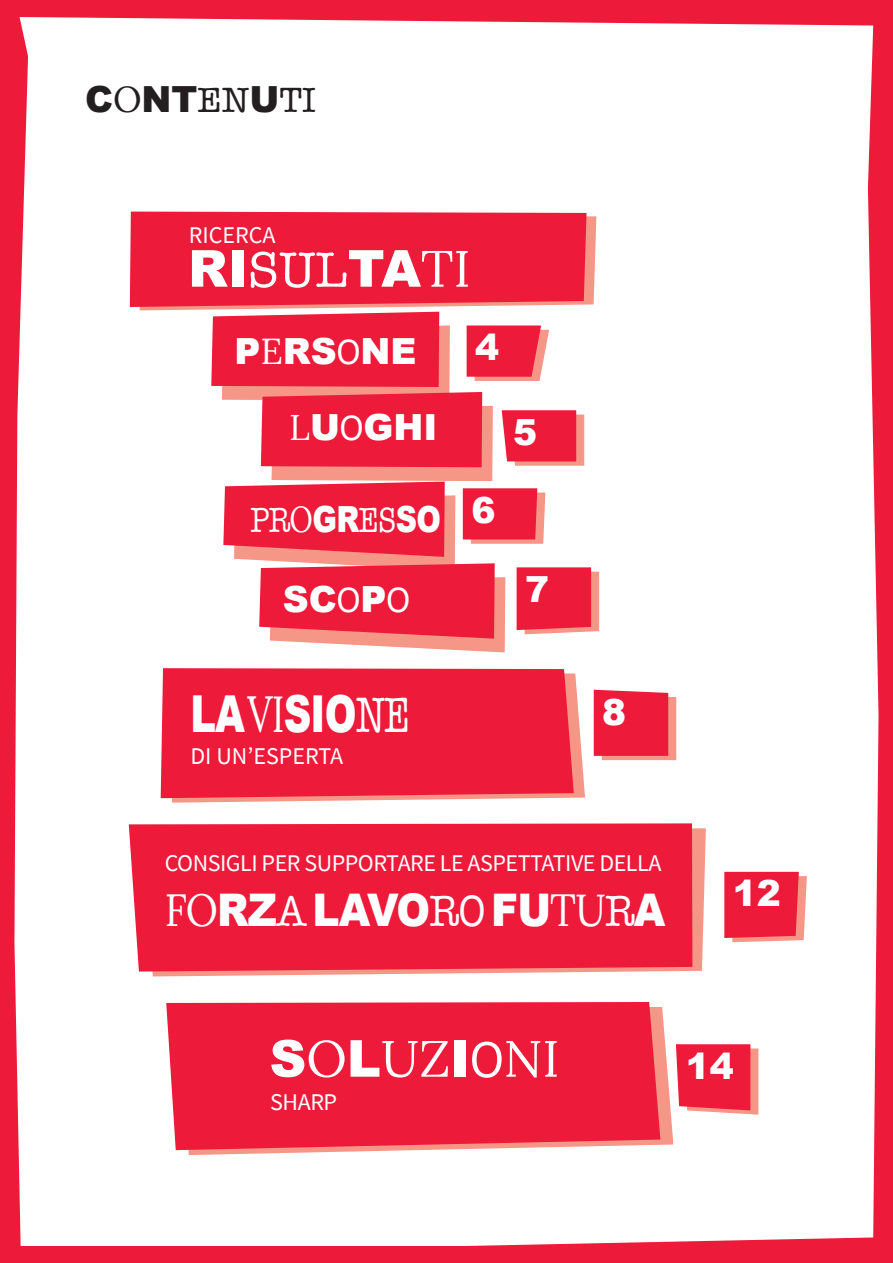
<style>
.page{position:relative;width:893px;height:1263px;background:#ed1a3a}
.page>*{position:absolute;margin:0;border:0;box-sizing:border-box;transform-origin:0 0}
.t1{font:900 51px "Arial";letter-spacing:-.02em;color:#fff;scale:.75 1}
.t2{font:51px "Lora";color:#fff}
.t3{font:900 51px "Arial";letter-spacing:-.02em;color:#fff}
.t4{font:900 45px "Arial";letter-spacing:-.02em;color:#fff;scale:.9 1}
.t5{font:900 36px/76.3px "Arial";color:#fff}
.t6{font:900 36px "Arial";color:#231f20}
.t7{font:36px "American Typewriter";color:#fff;scale:.82 1}
.t8{font:24px "Source Sans Pro";letter-spacing:-.02em;color:#fff}
.t9{font:24px "Source Sans Pro";color:#fff}
.s1{font-family:"Lora";font-weight:400}
.s2{font-family:"American Typewriter";font-weight:400}
.s3{font-family:"Lora"}
.s4{font-family:"Arial";font-weight:900}
.s5{font-family:"American Typewriter"}
</style>
<div class="page">
<div style="left:14px;top:17px;width:864px;height:1229px;background:#fff"></div>
<svg style="left:179px;top:1007px;width:494px;height:148px;background:#fbd6d0"></svg>
<svg style="left:166px;top:1002px;width:494px;height:148px"></svg>
<svg style="left:143px;top:828px;width:563px;height:148px;background:#f8b8af"></svg>
<svg style="left:129px;top:823px;width:563px;height:148px"></svg>
<svg style="left:172px;top:673px;width:413px;height:130px;background:#faccc5"></svg>
<svg style="left:161px;top:668px;width:413px;height:130px"></svg>
<svg style="left:130px;top:212px;width:469px;height:440px"></svg>
<svg style="left:594px;top:690px;width:82px;height:70px"></svg>
<svg style="left:724px;top:872px;width:83px;height:70px"></svg>
<svg style="left:676px;top:1044px;width:82px;height:71px"></svg>
<h3 class="t6" style="left:85px;top:73px;width:232px">C<span class="s1">O</span>NT<span class="s2">EN</span>U<span class="s2">TI</span></h3>
<p class="t9" style="left:189px;top:219px;width:88px">RICERCA</p>
<h1 class="t3" style="left:188px;top:231px;width:284px">RI<span class="s2">SUL</span>TA<span class="s1">TI</span></h1>
<h3 class="t5" style="left:289px;top:312px;width:150px;text-indent:-55px">P<span class="s1">E</span>RS<span class="s2">O</span>NE<br><span class="s1">L</span>U<span class="s2">O</span>GHI</h3>
<h3 class="t5" style="left:475px;top:308px;width:26px">4</h3>
<h3 class="t5" style="left:513px;top:392px;width:26px">5</h3>
<h3 class="t7" style="left:251px;top:492px;width:234px">PR<span class="s3">O</span><span class="s4">GR</span>ES<span class="s4">SO</span></h3>
<h3 class="t5" style="left:283px;top:560px;width:129px">SC<span class="s2">O</span>P<span class="s2">O</span></h3>
<h3 class="t5" style="left:471px;top:470px;width:26px">6</h3>
<h3 class="t5" style="left:525px;top:549px;width:26px">7</h3>
<h1 class="t1" style="left:191px;top:676px;width:294px">LA<span class="s1">VI</span>SIO<span class="s2">NE</span></h1>
<p class="t9" style="left:191px;top:741px;width:154px">DI UN’ESPERTA</p>
<h3 class="t5" style="left:602px;top:673px;width:26px">8</h3>
<p class="t8" style="left:165px;top:847px;width:498px">CONSIGLI PER SUPPORTARE LE ASPETTATIVE DELLA</p>
<h2 class="t4" style="left:165px;top:877px;width:557px"><span class="s1">FO</span>RZ<span class="s2">A</span> LAVO<span class="s2">RO</span> FU<span class="s1">TU</span><span class="s2">R</span>A</h2>
<h3 class="t5" style="left:733px;top:854px;width:50px">12</h3>
<h1 class="t2" style="left:269px;top:1020px;width:291px"><span class="s4">S</span>O<span class="s4">L</span>UZ<span class="s4">I</span><span class="s5">O</span>NI</h1>
<p class="t8" style="left:270px;top:1086px;width:68px">SHARP</p>
<h3 class="t5" style="left:686px;top:1026px;width:50px">14</h3>
</div>
